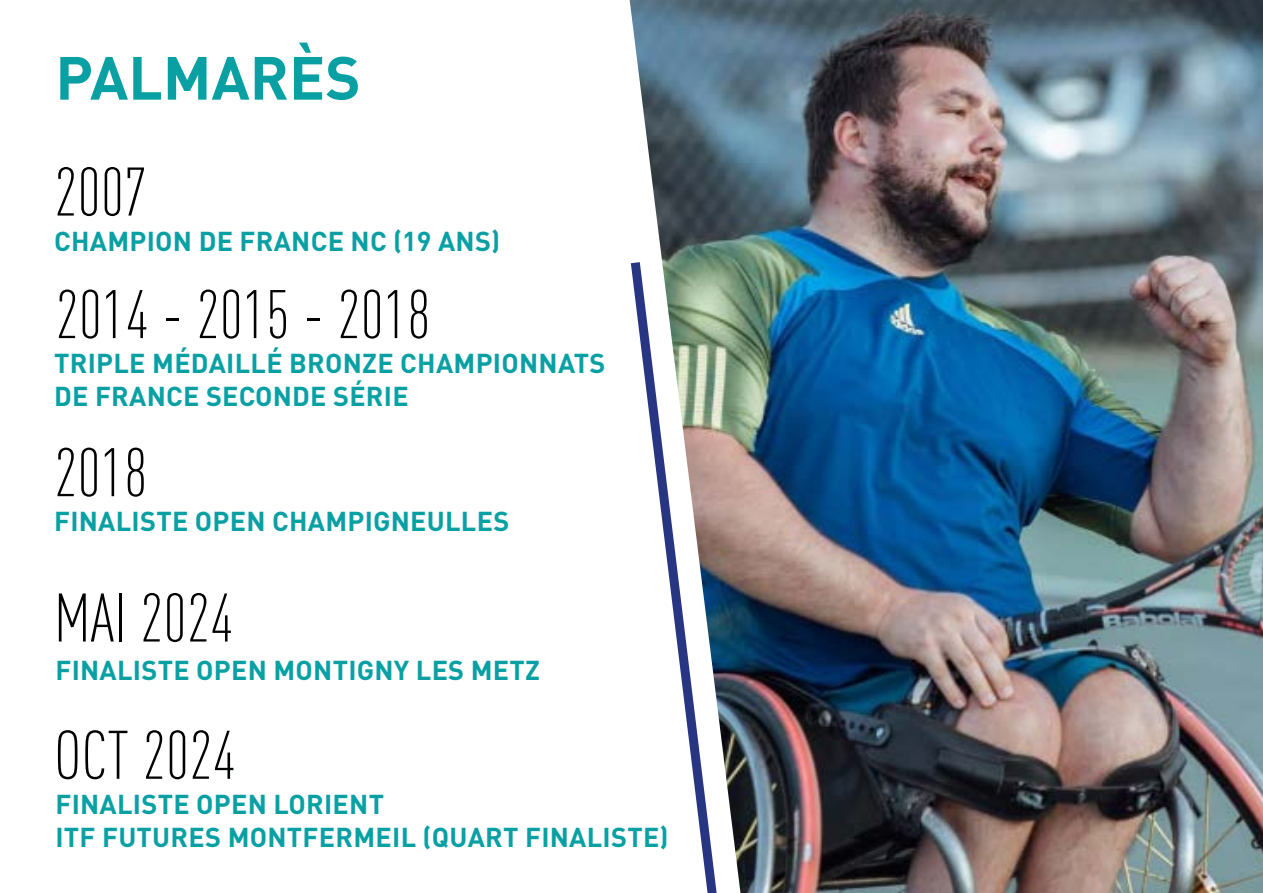
<style>
.page{position:relative;width:1263px;height:893px;background:#fff}
.page>*{position:absolute;margin:0;border:0;box-sizing:border-box;transform-origin:0 0}
.t1{font:300 condensed 67.5px/145.4px "DINOT";color:#010202}
.t2{font:700 60px "DINOT";color:#09a0a4}
.t3{font:700 27px/33px "DINOT";letter-spacing:.01em;color:#09a0a4}
</style>
<div class="page">
<img style="left:740px;top:0;width:523px;height:893px">
<svg style="left:629px;top:0;width:111px;height:253px;background:#687d8a"></svg>
<img style="left:630px;top:253px;width:136px;height:640px">
<h2 class="t2" style="left:55px;top:39px;width:307px">PALMARÈS</h2>
<h1 class="t1" style="left:54px;top:120px;width:95px">2007</h1>
<p class="t3" style="left:54px;top:224px;width:447px">CHAMPION DE FRANCE NC (19 ANS)</p>
<h1 class="t1" style="left:55px;top:242px;width:377px">2014 - 2015 - 2018</h1>
<p class="t3" style="left:54px;top:346px;width:553px">TRIPLE MÉDAILLÉ BRONZE CHAMPIONNATS<br>DE FRANCE SECONDE SÉRIE</p>
<h1 class="t1" style="left:54px;top:400px;width:181px">2018<br>MAI 2024</h1>
<p class="t3" style="left:55px;top:653px;width:486px">FINALISTE OPEN MONTIGNY LES METZ</p>
<p class="t3" style="left:54px;top:504px;width:457px">FINALISTE OPEN CHAMPIGNEULLES</p>
<h1 class="t1" style="left:54px;top:683px;width:183px">OCT 2024</h1>
<p class="t3" style="left:55px;top:787px;width:615px">FINALISTE OPEN LORIENT<br>ITF FUTURES MONTFERMEIL (QUART FINALISTE)</p>
</div>
